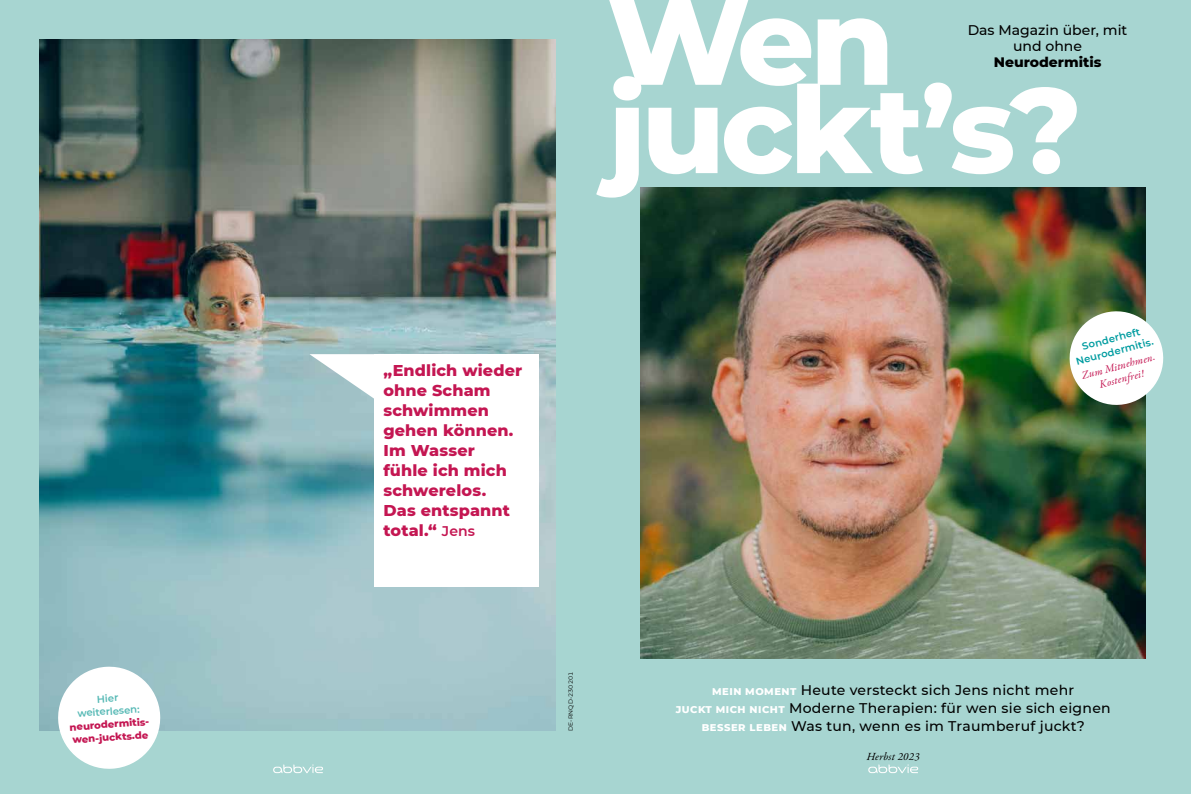
<style>
.page{position:relative;width:1191px;height:794px;background:#a7d5d1}
.page>*{position:absolute;margin:0;border:0;box-sizing:border-box;transform-origin:0 0}
.t1{font:800 16px/20px "Montserrat";letter-spacing:.01em;color:#c41652}
.t2{font:500 14px/18px "Montserrat";letter-spacing:.02em;color:#000;text-align:center}
.t3{font:500 14px/16px "Montserrat";color:#000;text-align:center}
.t4{font:800 14px "Montserrat";color:#000}
.t5{font:italic 11px/13px "Garamond Premr Pro";color:#c41652;text-align:center}
.t6{font:italic 11px "Garamond Premr Pro";letter-spacing:.015em;color:#000}
.t7{font:800 10px/13px "Montserrat";color:#c41652}
.t8{font:600 10px/13px "Montserrat";color:#009ca0;text-align:center}
.t9{font:600 10px/13px "Montserrat";color:#54b8b4;text-align:center}
.t10{font:6px "Montserrat";letter-spacing:.005em;color:#000}
.s1{font-weight:600;font-size:14px}
.s2{font-weight:800;font-size:10px;color:#fff}
</style>
<div class="page">
<img style="left:40px;top:40px;width:516px;height:691px">
<svg style="left:273px;top:764px;width:50px;height:9px"></svg>
<div style="left:374px;top:354px;width:164px;height:232px;background:#fff"></div>
<svg style="left:309px;top:354px;width:65px;height:55px;background:#c5d9dc"></svg>
<svg style="left:58px;top:666px;width:103px;height:103px;background:#e8f2f2"></svg>
<img style="left:641px;top:187px;width:504px;height:472px">
<svg style="left:868px;top:764px;width:50px;height:9px"></svg>
<svg style="left:596px;top:76px;width:480px;height:122px"></svg>
<svg style="left:604px;top:0;width:283px;height:86px"></svg>
<svg style="left:1065px;top:307px;width:99px;height:102px;background:#d1d9cc"></svg>
<p class="t9" style="left:76px;top:693px;width:64px;rotate:-4deg">Hier weiterlesen:</p>
<p class="t7" style="left:69px;top:720px;width:82px;rotate:-4deg">neurodermitis&shy;wen-juckts.de</p>
<p class="t3" style="left:967px;top:21px;width:161px">Das Magazin über, mit und ohne</p>
<p class="t4" style="left:993px;top:52px;width:109px">Neurodermitis</p>
<p class="t1" style="left:383px;top:359px;width:140px">„Endlich wieder ohne Scham schwimmen gehen können.<br>Im Wasser fühle ich mich schwerelos.<br>Das entspannt total.“ <span class="s1">Jens</span></p>
<p class="t10" style="left:566px;top:731px;width:60px;rotate:-90deg">DE-RNQD-230201</p>
<p class="t8" style="left:1071px;top:342px;width:81px;rotate:-15deg">Sonderheft<br>Neurodermitis.</p>
<p class="t5" style="left:1080px;top:370px;width:77px;rotate:-15deg">Zum Mitnehmen.<br>Kostenfrei!</p>
<p class="t2" style="left:675px;top:680px;width:436px"><span class="s2">MEIN MOMENT</span> Heute versteckt sich Jens nicht mehr<br><span class="s2">JUCKT MICH NICHT</span> Moderne Therapien: für wen sie sich eignen<br><span class="s2">BESSER LEBEN</span> Was tun, wenn es im Traumberuf juckt?</p>
<p class="t6" style="left:866px;top:749px;width:55px">Herbst 2023</p>
</div>
